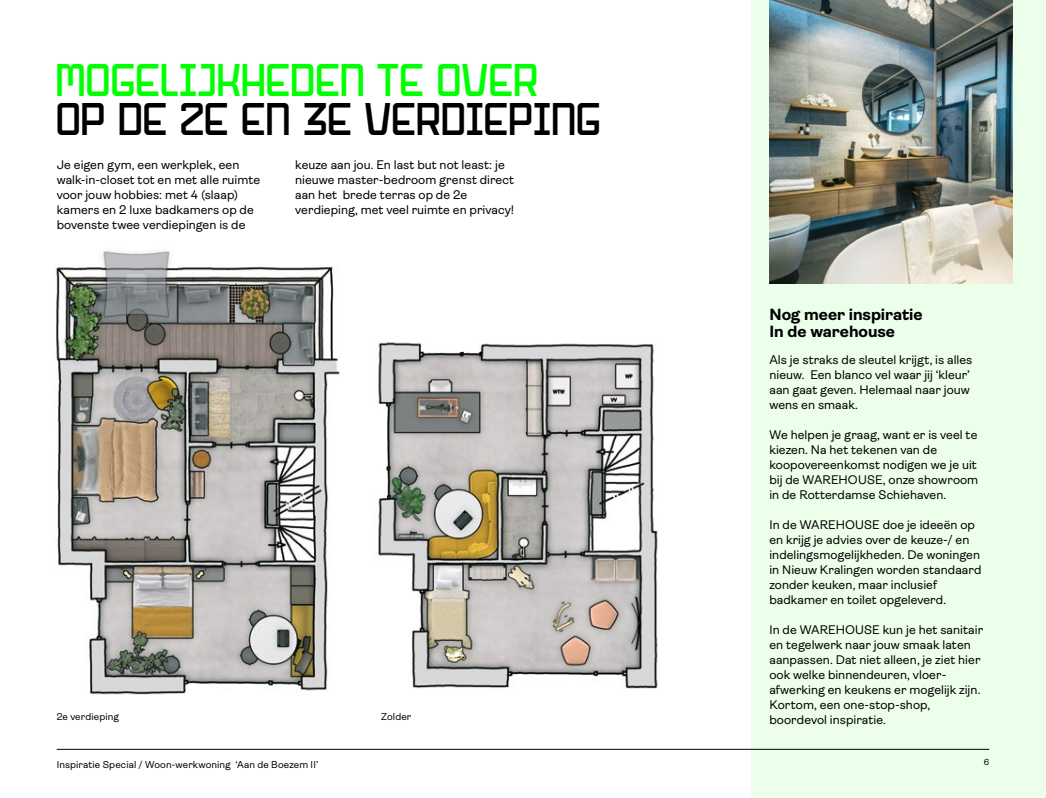
<style>
.page{position:relative;width:1046px;height:798px;background:#fff}
.page>*{position:absolute;margin:0;border:0;box-sizing:border-box;transform-origin:0 0}
.Bodytekst_Ambit_regular{font:48.75px/39px "Nieuw Kralingen Display";letter-spacing:-.025em;color:#000}
.Body_bold{font:700 16.25px/16.2px "Ambit";letter-spacing:-.005em;color:#000}
.Bodytekst_Ambit_regular-2{font:12.5px/15px "Ambit";color:#000}
.Bodytekst_Ambit_regular-3{font:10px "Ambit";letter-spacing:.01em;color:#000}
.t1{font:8.75px "Ambit";color:#000}
.s1{color:#0f0}
</style>
<div class="page">
<div style="left:751px;top:0;width:294px;height:797px;background:#ebffeb"></div>
<img style="left:769px;top:0;width:243px;height:283px">
<img style="left:56px;top:251px;width:284px;height:443px">
<img style="left:378px;top:342px;width:280px;height:346px">
<hr style="left:57px;top:748px;width:932px;height:1px;background:#000">
<p class="Bodytekst_Ambit_regular" style="left:55px;top:60px;width:547px"><span class="s1">MOGELIJKHEDEN TE OVER<br></span>OP DE 2E EN 3E VERDIEPING</p>
<p class="Bodytekst_Ambit_regular-2" style="left:57px;top:157px;width:205px">Je eigen gym, een werkplek, een walk-in-closet tot en met alle ruimte voor jouw hobbies: met 4 (slaap) kamers en 2 luxe badkamers op de bovenste twee verdiepingen is de</p>
<p class="Bodytekst_Ambit_regular-2" style="left:295px;top:157px;width:220px">keuze aan jou. En last but not least: je nieuwe master-bedroom grenst direct aan het brede terras op de 2e verdieping, met veel ruimte en privacy!</p>
<p class="Body_bold" style="left:769px;top:307px;width:155px">Nog meer inspiratie<br>In de warehouse</p>
<p class="Bodytekst_Ambit_regular-2" style="left:769px;top:352px;width:204px">Als je straks de sleutel krijgt, is alles nieuw. Een blanco vel waar jij ‘kleur’ aan gaat geven. Helemaal naar jouw wens en smaak.</p>
<p class="Bodytekst_Ambit_regular-2" style="left:769px;top:427px;width:210px">We helpen je graag, want er is veel te kiezen. Na het tekenen van de koopovereenkomst nodigen we je uit bij de WAREHOUSE, onze showroom in de Rotterdamse Schiehaven.</p>
<p class="Bodytekst_Ambit_regular-2" style="left:769px;top:517px;width:213px">In de WAREHOUSE doe je ideeën op en krijg je advies over de keuze-/ en indelingsmogelijkheden. De woningen in Nieuw Kralingen worden standaard zonder keuken, maar inclusief badkamer en toilet opgeleverd.</p>
<p class="Bodytekst_Ambit_regular-2" style="left:769px;top:622px;width:215px">In de WAREHOUSE kun je het sanitair en tegelwerk naar jouw smaak laten aanpassen. Dat niet alleen, je ziet hier ook welke binnendeuren, vloer&shy;afwerking en keukens er mogelijk zijn.<br>Kortom, een one-stop-shop, boordevol inspiratie.</p>
<p class="Bodytekst_Ambit_regular-3" style="left:57px;top:710px;width:64px">2e verdieping</p>
<p class="Bodytekst_Ambit_regular-3" style="left:381px;top:710px;width:32px">Zolder</p>
<p class="Bodytekst_Ambit_regular-3" style="left:57px;top:759px;width:263px">Inspiratie Special / Woon-werkwoning ‘Aan de Boezem II’</p>
<p class="t1" style="left:983px;top:756px;width:7px">6</p>
</div>
